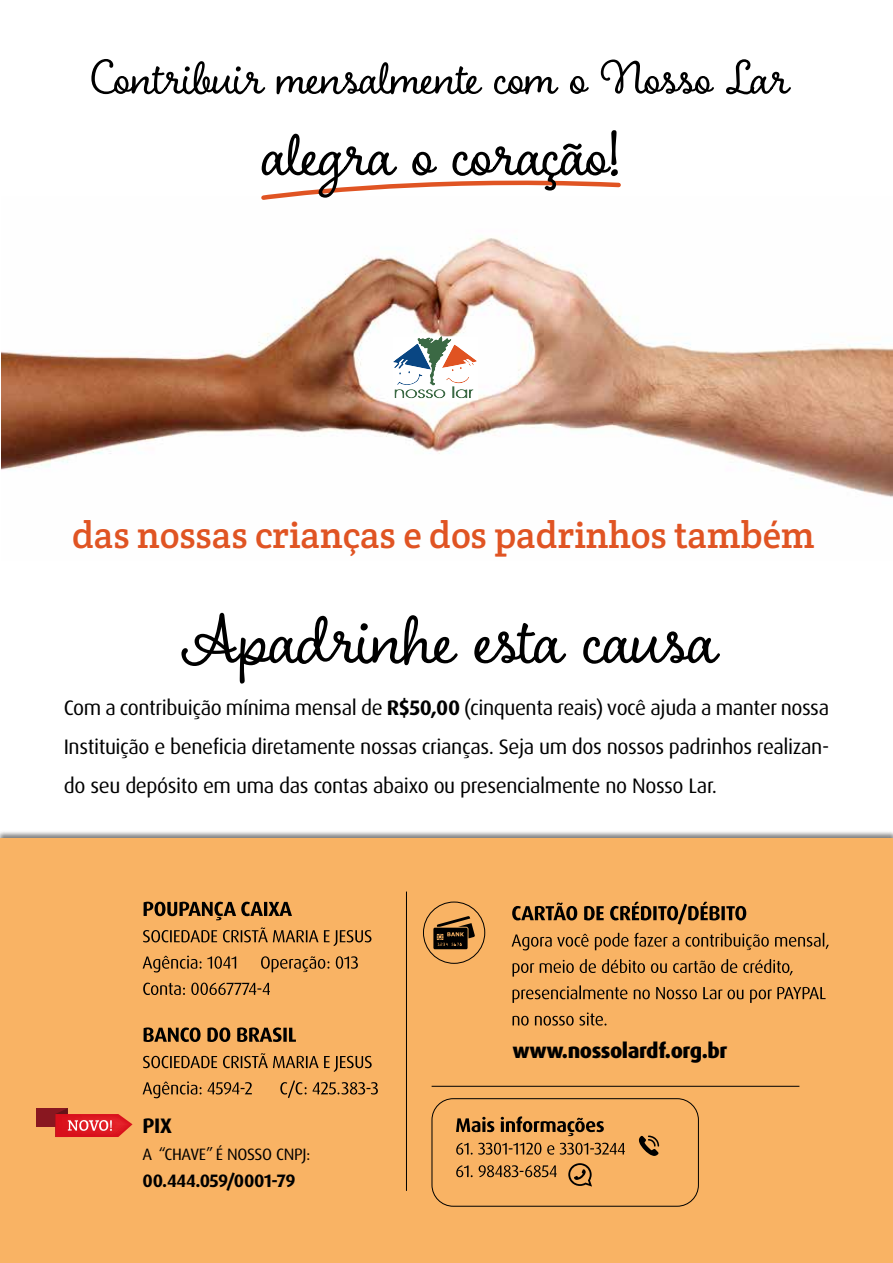
<style>
.page{position:relative;width:893px;height:1263px;background:#fff}
.page>*{position:absolute;margin:0;border:0;box-sizing:border-box;transform-origin:0 0}
.t1{font:75px "Boucherie Cursive";color:#000}
.t2{font:37.5px "Crete Round";color:#e05423}
.t3{font:21px/39px "Dax Pro";letter-spacing:-.02em;color:#000;text-align:justify}
.t4{font:800 21px "Dax Pro";letter-spacing:-.02em;color:#000}
.t5{font:700 21px "Dax Pro";color:#000}
.t6{font:700 18px "Dax Pro";letter-spacing:-.02em;color:#000}
.t7{font:16.5px "Dax Pro";letter-spacing:-.02em;color:#000}
.s1{font-weight:700}
</style>
<div class="page">
<img style="left:1px;top:238px;width:892px;height:259px">
<svg style="left:392px;top:336px;width:86px;height:64px"></svg>
<svg style="left:261px;top:130px;width:360px;height:70px"></svg>
<svg style="left:91px;top:59px;width:700px;height:35px"></svg>
<div style="left:0;top:830px;width:893px;height:433px;background:#000;opacity:.5"></div>
<div style="left:0;top:839px;width:893px;height:424px;background:#f9b364"></div>
<svg style="left:143px;top:1080px;width:235px;height:18px"></svg>
<svg style="left:143px;top:1053px;width:229px;height:19px"></svg>
<svg style="left:144px;top:1027px;width:152px;height:15px"></svg>
<svg style="left:143px;top:983px;width:127px;height:12px"></svg>
<svg style="left:143px;top:955px;width:215px;height:17px"></svg>
<svg style="left:143px;top:927px;width:228px;height:19px"></svg>
<svg style="left:144px;top:902px;width:148px;height:18px"></svg>
<svg style="left:512px;top:1012px;width:94px;height:13px"></svg>
<svg style="left:512px;top:985px;width:314px;height:18px"></svg>
<svg style="left:512px;top:959px;width:281px;height:17px"></svg>
<svg style="left:512px;top:933px;width:317px;height:17px"></svg>
<svg style="left:512px;top:902px;width:234px;height:23px"></svg>
<hr style="left:406px;top:891px;width:1px;height:300px;background:#000">
<hr style="left:432px;top:1086px;width:367px;height:1px;background:#000">
<svg style="left:433px;top:916px;width:42px;height:33px"></svg>
<div style="left:423px;top:902px;width:62px;height:62px;border:1px solid #000;border-radius:50%"></div>
<svg style="left:456px;top:1165px;width:101px;height:12px"></svg>
<svg style="left:456px;top:1143px;width:169px;height:12px"></svg>
<svg style="left:456px;top:1116px;width:148px;height:20px"></svg>
<svg style="left:639px;top:1135px;width:20px;height:21px"></svg>
<svg style="left:568px;top:1163px;width:24px;height:23px"></svg>
<div style="left:432px;top:1098px;width:267px;height:108px;border:1px solid #000;border-radius:21px"></div>
<div style="left:36px;top:1108px;width:32px;height:19px;background:#891720"></div>
<svg style="left:55px;top:1108px;width:78px;height:29px"></svg>
<h2 class="t2" style="left:72px;top:511px;width:744px">das nossas crianças e dos padrinhos também</h2>
<h1 class="t1" style="left:181px;top:593px;width:538px">Apadrinhe esta causa</h1>
<p class="t3" style="left:64px;top:688px;width:767px">Com a contribuição mínima mensal de <span class="s1">R$50,00</span> (cinquenta reais) você ajuda a manter nossa Instituição e beneficia diretamente nossas crianças. Seja um dos nossos padrinhos realizan&shy;do seu depósito em uma das contas abaixo ou presencialmente no Nosso Lar.</p>
<p class="t5" style="left:143px;top:1112px;width:31px">PIX</p>
<p class="t7" style="left:143px;top:1144px;width:169px">A “CHAVE” É NOSSO CNPJ:</p>
<p class="t6" style="left:143px;top:1169px;width:155px">00.444.059/0001-79</p>
<p class="t4" style="left:512px;top:1037px;width:216px">www.nossolardf.org.br</p>
</div>
